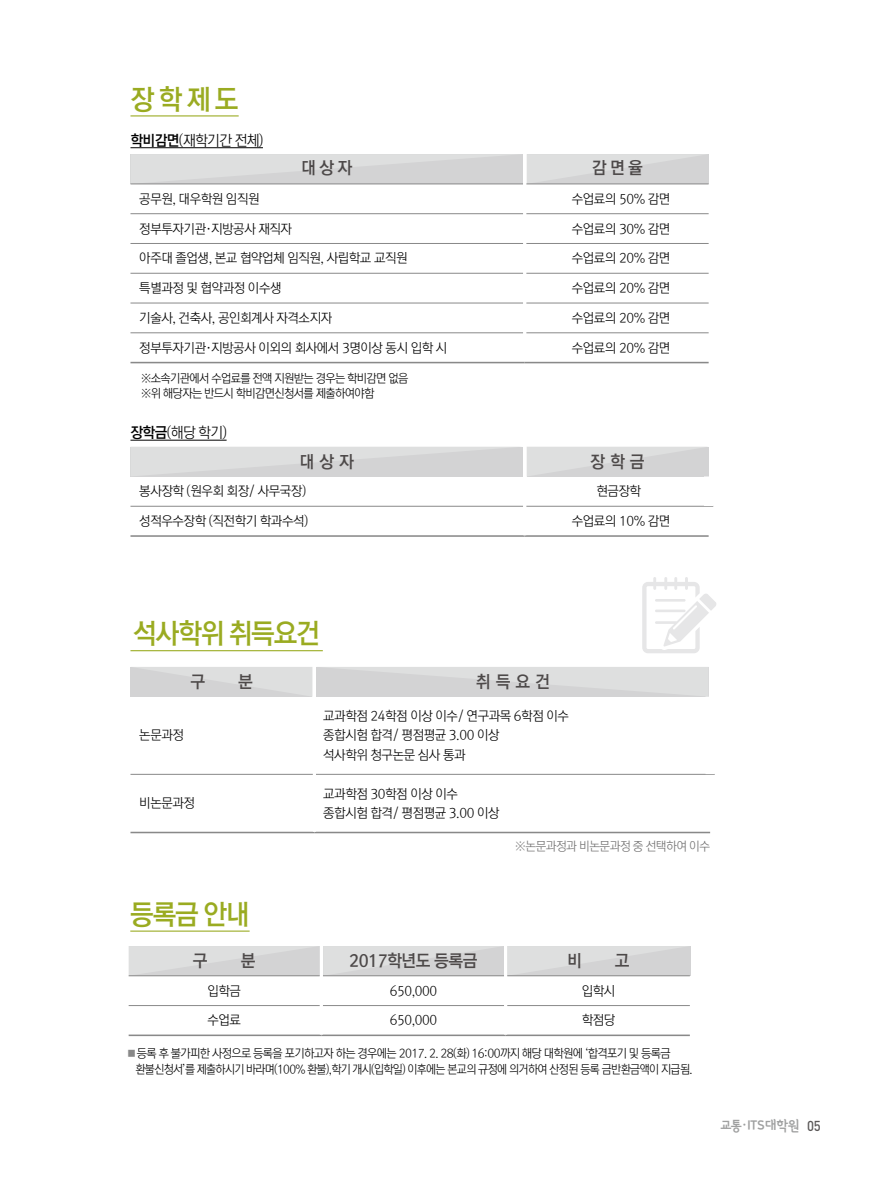
<style>
.page{position:relative;width:893px;height:1191px;background:#fff}
.page>*{position:absolute;margin:0;border:0;box-sizing:border-box;transform-origin:0 0}
.t1{font:27.75px "Rix M Go B";letter-spacing:-.05em;color:#9aab21;scale:.95 1}
.t2{font:16.95px "Rix M Go B";letter-spacing:-.03em;color:#4d4949}
.t3{font:14.7px "Rix M Go L";letter-spacing:-.04em;color:#000;scale:.96 1}
.t4{font:14.25px "Sang Sang Title OTFB";letter-spacing:-.03em;color:#9fa0a0}
.t5{font:500 14.25px "DIN";color:#5a5757;scale:.92 1}
.t6{font:13.2px/19.5px "Rix M Go L";letter-spacing:-.03em;color:#000}
.t7{font:12.3px "Rix M Go L";letter-spacing:-.04em;color:#727171;scale:.96 1}
.t8{font:12px/15.5px "Rix M Go L";letter-spacing:-.05em;color:#000;scale:.95 1}
.s1{font-family:"Rix M Go B"}
.s2{font-size:9px;color:#898989}
</style>
<div class="page">
<hr style="left:130px;top:115px;width:109px;height:1px;background:#9aab21">
<hr style="left:130px;top:650px;width:193px;height:1px;background:#9aab21">
<hr style="left:130px;top:930px;width:120px;height:1px;background:#9aab21">
<hr style="left:130px;top:147px;width:133px;height:1px;background:#000">
<div style="left:130px;top:154px;width:579px;height:30px;background:#d8d9d9"></div>
<hr style="left:130px;top:184px;width:393px;height:1px;background:#898989">
<hr style="left:130px;top:213px;width:393px;height:1px;background:#898989">
<hr style="left:130px;top:243px;width:393px;height:1px;background:#898989">
<hr style="left:130px;top:273px;width:393px;height:1px;background:#898989">
<hr style="left:130px;top:303px;width:393px;height:1px;background:#898989">
<hr style="left:130px;top:332px;width:393px;height:1px;background:#898989">
<hr style="left:526px;top:184px;width:183px;height:1px;background:#898989">
<hr style="left:526px;top:213px;width:183px;height:1px;background:#898989">
<hr style="left:526px;top:243px;width:183px;height:1px;background:#898989">
<hr style="left:526px;top:273px;width:183px;height:1px;background:#898989">
<hr style="left:526px;top:303px;width:183px;height:1px;background:#898989">
<hr style="left:526px;top:332px;width:183px;height:1px;background:#898989">
<hr style="left:523px;top:154px;width:3px;height:30px;background:#fff">
<hr style="left:130px;top:362px;width:395px;height:1px;background:#898989">
<hr style="left:525px;top:362px;width:184px;height:1px;background:#898989">
<div style="left:130px;top:667px;width:579px;height:29px;background:#dadbdb"></div>
<hr style="left:130px;top:774px;width:183px;height:1px;background:#898989">
<hr style="left:316px;top:774px;width:399px;height:1px;background:#898989">
<hr style="left:130px;top:831px;width:184px;height:2px;background:#898989">
<hr style="left:314px;top:831px;width:396px;height:2px;background:#898989">
<hr style="left:313px;top:667px;width:3px;height:29px;background:#fff">
<svg style="left:129px;top:946px;width:561px;height:29px;background:#d8d9d9"></svg>
<hr style="left:129px;top:975px;width:191px;height:1px;background:#898989">
<hr style="left:323px;top:975px;width:181px;height:1px;background:#898989">
<hr style="left:507px;top:975px;width:183px;height:1px;background:#898989">
<hr style="left:129px;top:1005px;width:191px;height:1px;background:#898989">
<hr style="left:323px;top:1005px;width:181px;height:1px;background:#898989">
<hr style="left:507px;top:1005px;width:183px;height:1px;background:#898989">
<hr style="left:129px;top:1034px;width:192px;height:2px;background:#898989">
<hr style="left:321px;top:1034px;width:185px;height:2px;background:#898989">
<hr style="left:506px;top:1034px;width:184px;height:2px;background:#898989">
<hr style="left:320px;top:946px;width:3px;height:29px;background:#fff">
<hr style="left:504px;top:946px;width:3px;height:29px;background:#fff">
<svg style="left:642px;top:577px;width:74px;height:76px"></svg>
<hr style="left:130px;top:440px;width:97px;height:1px;background:#000">
<div style="left:130px;top:447px;width:579px;height:29px;background:#d8d9d9"></div>
<hr style="left:130px;top:506px;width:393px;height:1px;background:#898989">
<hr style="left:526px;top:506px;width:187px;height:1px;background:#898989">
<hr style="left:130px;top:535px;width:395px;height:2px;background:#898989">
<hr style="left:525px;top:535px;width:184px;height:2px;background:#898989">
<hr style="left:523px;top:447px;width:3px;height:29px;background:#fff">
<h1 class="t1" style="left:130px;top:84px;width:115px">장 학 제 도</h1>
<p class="t3" style="left:130px;top:132px;width:140px"><span class="s1">학비감면</span>(재학기간 전체)</p>
<p class="t2" style="left:301px;top:158px;width:53px">대 상 자</p>
<p class="t2" style="left:592px;top:158px;width:53px">감 면 율</p>
<p class="t6" style="left:139px;top:189px;width:122px">공무원, 대우학원 임직원</p>
<p class="t6" style="left:572px;top:189px;width:100px">수업료의 50% 감면</p>
<p class="t6" style="left:139px;top:219px;width:154px">정부투자기관·지방공사 재직자</p>
<p class="t6" style="left:572px;top:219px;width:100px">수업료의 30% 감면</p>
<p class="t6" style="left:139px;top:249px;width:270px">아주대 졸업생, 본교 협약업체 임직원, 사립학교 교직원</p>
<p class="t6" style="left:572px;top:249px;width:100px">수업료의 20% 감면</p>
<p class="t6" style="left:139px;top:278px;width:144px">특별과정 및 협약과정 이수생</p>
<p class="t6" style="left:572px;top:278px;width:100px">수업료의 20% 감면</p>
<p class="t6" style="left:139px;top:308px;width:194px">기술사, 건축사, 공인회계사 자격소지자</p>
<p class="t6" style="left:572px;top:308px;width:100px">수업료의 20% 감면</p>
<p class="t6" style="left:139px;top:338px;width:310px">정부투자기관·지방공사 이외의 회사에서 3명이상 동시 입학 시</p>
<p class="t6" style="left:572px;top:338px;width:100px">수업료의 20% 감면</p>
<p class="t8" style="left:141px;top:370px;width:283px">※소속기관에서 수업료를 전액 지원받는 경우는 학비감면 없음 ※위 해당자는 반드시 학비감면신청서를 제출하여야함</p>
<p class="t3" style="left:130px;top:425px;width:102px"><span class="s1">장학금</span>(해당 학기)</p>
<p class="t2" style="left:300px;top:452px;width:56px">대상자</p>
<p class="t2" style="left:590px;top:452px;width:56px">장학금</p>
<p class="t6" style="left:139px;top:482px;width:168px">봉사장학 (원우회 회장/ 사무국장)</p>
<p class="t6" style="left:596px;top:482px;width:46px">현금장학</p>
<p class="t6" style="left:139px;top:511px;width:171px">성적우수장학 (직전학기 학과수석)</p>
<p class="t6" style="left:572px;top:511px;width:100px">수업료의 10% 감면</p>
<h1 class="t1" style="left:133px;top:619px;width:198px">석사학위 취득요건</h1>
<p class="t6" style="left:139px;top:726px;width:46px">논문과정</p>
<p class="t2" style="left:190px;top:672px;width:16px">구</p>
<p class="t2" style="left:238px;top:672px;width:16px">분</p>
<p class="t2" style="left:476px;top:672px;width:76px">취득요건</p>
<p class="t6" style="left:323px;top:706px;width:247px">교과학점 24학점 이상 이수/ 연구과목 6학점 이수 종합시험 합격/ 평점평균 3.00 이상<br>석사학위 청구논문 심사 통과</p>
<p class="t6" style="left:139px;top:793px;width:57px">비논문과정</p>
<p class="t6" style="left:323px;top:784px;width:178px">교과학점 30학점 이상 이수 종합시험 합격/ 평점평균 3.00 이상</p>
<p class="t7" style="left:515px;top:839px;width:204px">※논문과정과 비논문과정 중 선택하여 이수</p>
<h1 class="t1" style="left:130px;top:899px;width:127px">등록금 안내</h1>
<p class="t2" style="left:193px;top:951px;width:16px">구</p>
<p class="t2" style="left:241px;top:951px;width:16px">분</p>
<p class="t2" style="left:349px;top:951px;width:130px">2017학년도 등록금</p>
<p class="t2" style="left:567px;top:951px;width:16px">비</p>
<p class="t2" style="left:615px;top:951px;width:16px">고</p>
<p class="t6" style="left:207px;top:981px;width:35px">입학금</p>
<p class="t6" style="left:390px;top:981px;width:49px">650,000</p>
<p class="t6" style="left:582px;top:981px;width:35px">입학시</p>
<p class="t6" style="left:207px;top:1010px;width:35px">수업료</p>
<p class="t6" style="left:390px;top:1010px;width:49px">650,000</p>
<p class="t6" style="left:582px;top:1010px;width:35px">학점당</p>
<p class="t8" style="left:135px;top:1046px;width:588px;text-indent:-8px"><span class="s2">■</span> 등록 후 불가피한 사정으로 등록을 포기하고자 하는 경우에는 2017. 2. 28(화) 16:00까지 해당 대학원에 ‘합격포기 및 등록금 환불신청서’를 제출하시기 바라며(100% 환불),학기 개시(입학일) 이후에는 본교의 규정에 의거하여 산정된 등록 금반환금액이 지급됨.</p>
<p class="t4" style="left:720px;top:1118px;width:81px">교통ㆍITS대학원</p>
<p class="t5" style="left:807px;top:1116px;width:16px">05</p>
</div>
